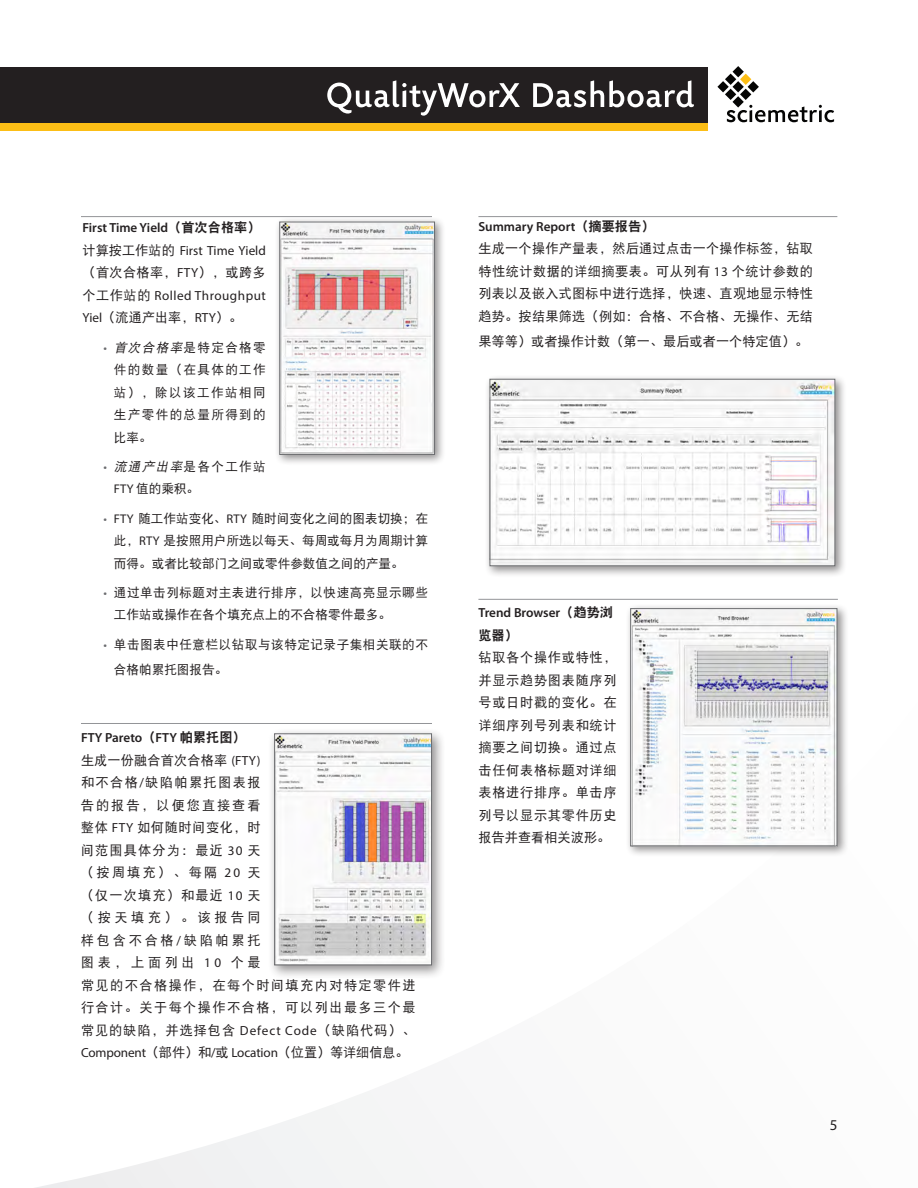
<style>
.page{position:relative;width:918px;height:1188px;background:#fff}
.page>*{position:absolute;margin:0;border:0;box-sizing:border-box;transform-origin:0 0}
.t1{font:15px "Myriad Pro";color:#231f20}
.t2{font:13.2px/22.5px "DF Hei W5";letter-spacing:.105em;color:#231f20}
.t3{font:13.2px/22.5px "DF Hei W5";letter-spacing:.055em;color:#231f20;text-align:justify}
.t4{font:600 13.2px/22.5px "Myriad Pro";color:#231f20}
.t5{font:13.2px/22.5px "Myriad Pro";letter-spacing:.03em;color:#231f20;text-align:justify}
.t6{font:13.2px "DF Hei W5";color:#231f20}
.t7{font:12.6px/22.5px "DF Hei W5";letter-spacing:.04em;color:#231f20;text-align:justify}
.t8{font:12.6px/22.5px "DF Hei W5";letter-spacing:.105em;color:#231f20}
.s1{font-family:"DF Hei W9";font-weight:400}
.s2{font-family:"DF Hei W5"}
.s3{font-family:"Myriad Pro";color:#6c6d70}
.s4{font-style:italic}
.s5{font-family:"Myriad Pro"}
</style>
<div class="page">
<svg style="left:36px;top:1091px;width:401px;height:97px"></svg>
<div style="left:0;top:105px;width:707px;height:26px;background:#fcbe16"></div>
<div style="left:0;top:67px;width:707px;height:55px;background:#231f20"></div>
<svg style="left:717px;top:66px;width:117px;height:56px"></svg>
<svg style="left:327px;top:80px;width:367px;height:36px"></svg>
<div style="left:274px;top:217px;width:173px;height:249px;background:#231f20;opacity:.5"></div>
<img style="left:281px;top:224px;width:152px;height:229px">
<div style="left:279px;top:222px;width:156px;height:233px;border:1px solid #6c6d70"></div>
<div style="left:485px;top:374px;width:362px;height:203px;background:#231f20;opacity:.5"></div>
<img style="left:492px;top:381px;width:341px;height:183px">
<div style="left:490px;top:379px;width:345px;height:187px;border:1px solid #6c6d70"></div>
<div style="left:268px;top:727px;width:178px;height:253px;background:#231f20;opacity:.5"></div>
<img style="left:276px;top:735px;width:154px;height:228px">
<div style="left:274px;top:733px;width:158px;height:232px;border:1px solid #6c6d70"></div>
<div style="left:625px;top:603px;width:224px;height:255px;background:#231f20;opacity:.5"></div>
<img style="left:632px;top:610px;width:203px;height:234px">
<div style="left:630px;top:608px;width:207px;height:238px;border:1px solid #6c6d70"></div>
<hr style="left:81px;top:216px;width:351px;height:1px;background:#939598">
<hr style="left:81px;top:723px;width:351px;height:1px;background:#939598">
<hr style="left:478px;top:216px;width:359px;height:1px;background:#939598">
<hr style="left:478px;top:599px;width:360px;height:1px;background:#939598">
<p class="t4" style="left:82px;top:216px;width:180px">First Time Yield<span class="s1">（首次合格率）</span></p>
<p class="t5" style="left:82px;top:239px;width:185px"><span class="s2">计算按工作站的</span> First Time Yield<span class="s2">（首次合格率，</span>FTY<span class="s2">），或跨多个工作站的</span> Rolled Throughput Yiel<span class="s2">（流通产出率，</span>RTY<span class="s2">）。</span></p>
<p class="t7" style="left:114px;top:336px;width:153px;text-indent:-10px"><span class="s3">•</span> <span class="s4">首次合格率</span>是特定合格零件的数量（在具体的工作站），除以该工作站相同生产零件的总量所得到的比率。</p>
<p class="t8" style="left:114px;top:455px;width:153px;text-indent:-10px"><span class="s3">•</span> <span class="s4">流通产出率</span>是各个工作站<br><span class="s5">FTY</span> 值的乘积。</p>
<p class="t7" style="left:114px;top:507px;width:316px;text-indent:-11px"><span class="s3">•</span> <span class="s5">FTY</span> 随工作站变化、<span class="s5">RTY</span> 随时间变化之间的图表切换；在此，<span class="s5">RTY</span> 是按照用户所选以每天、每周或每月为周期计算而得。或者比较部门之间或零件参数值之间的产量。</p>
<p class="t7" style="left:114px;top:581px;width:315px;text-indent:-10px"><span class="s3">•</span> 通过单击列标题对主表进行排序，以快速高亮显示哪些工作站或操作在各个填充点上的不合格零件最多。</p>
<p class="t7" style="left:114px;top:631px;width:315px;line-height:25.5px;text-indent:-10px"><span class="s3">•</span> 单击图表中任意栏以钻取与该特定记录子集相关联的不合格帕累托图报告。</p>
<p class="t4" style="left:81px;top:726px;width:166px">FTY Pareto<span class="s1">（</span>FTY <span class="s1">帕累托图）</span></p>
<p class="t2" style="left:81px;top:749px;width:336px">生成一份融合首次合格率 <span class="s5">(FTY)<br></span>和不合格<span class="s5">/</span>缺陷帕累托图表报<br>告的报告，以便您直接查看<br>整体 <span class="s5">FTY</span> 如何随时间变化，时<br>间范围具体分为：最近 <span class="s5">30</span> 天<br>（按周填充）、每隔 <span class="s5">20</span> 天<br>（仅一次填充）和最近 <span class="s5">10</span> 天<br>（按天填充）。该报告同<br>样包含不合格<span class="s5">/</span>缺陷帕累托<br>图表，上面列出 <span class="s5">10</span> 个最<br>常见的不合格操作，在每个时间填充内对特定零件进行合计。关于每个操作不合格，可以列出最多三个最常见的缺陷，并选择包含 <span class="s5">Defect Code</span>（缺陷代码）、<br><span class="s5">Component</span>（部件）和<span class="s5">/</span>或 <span class="s5">Location</span>（位置）等详细信息。</p>
<p class="t4" style="left:478px;top:214px;width:178px">Summary Report<span class="s1">（摘要报告）</span></p>
<p class="t3" style="left:478px;top:237px;width:336px">生成一个操作产量表，然后通过点击一个操作标签，钻取特性统计数据的详细摘要表。可从列有 <span class="s5">13</span> 个统计参数的列表以及嵌入式图标中进行选择，快速、直观地显示特性趋势。按结果筛选（例如：合格、不合格、无操作、无结</p>
<p class="t6" style="left:478px;top:335px;width:332px">果等等）或者操作计数（第一、最后或者一个特定值）。</p>
<p class="t4" style="left:478px;top:601px;width:136px">Trend Browser<span class="s1">（趋势浏览器）</span></p>
<p class="t3" style="left:478px;top:646px;width:140px">钻取各个操作或特性，并显示趋势图表随序列号或日时戳的变化。在详细序列号列表和统计摘要之间切换。通过点击任何表格标题对详细表格进行排序。单击序列号以显示其零件历史报告并查看相关波形。</p>
<p class="t1" style="left:830px;top:1116px;width:9px">5</p>
</div>
